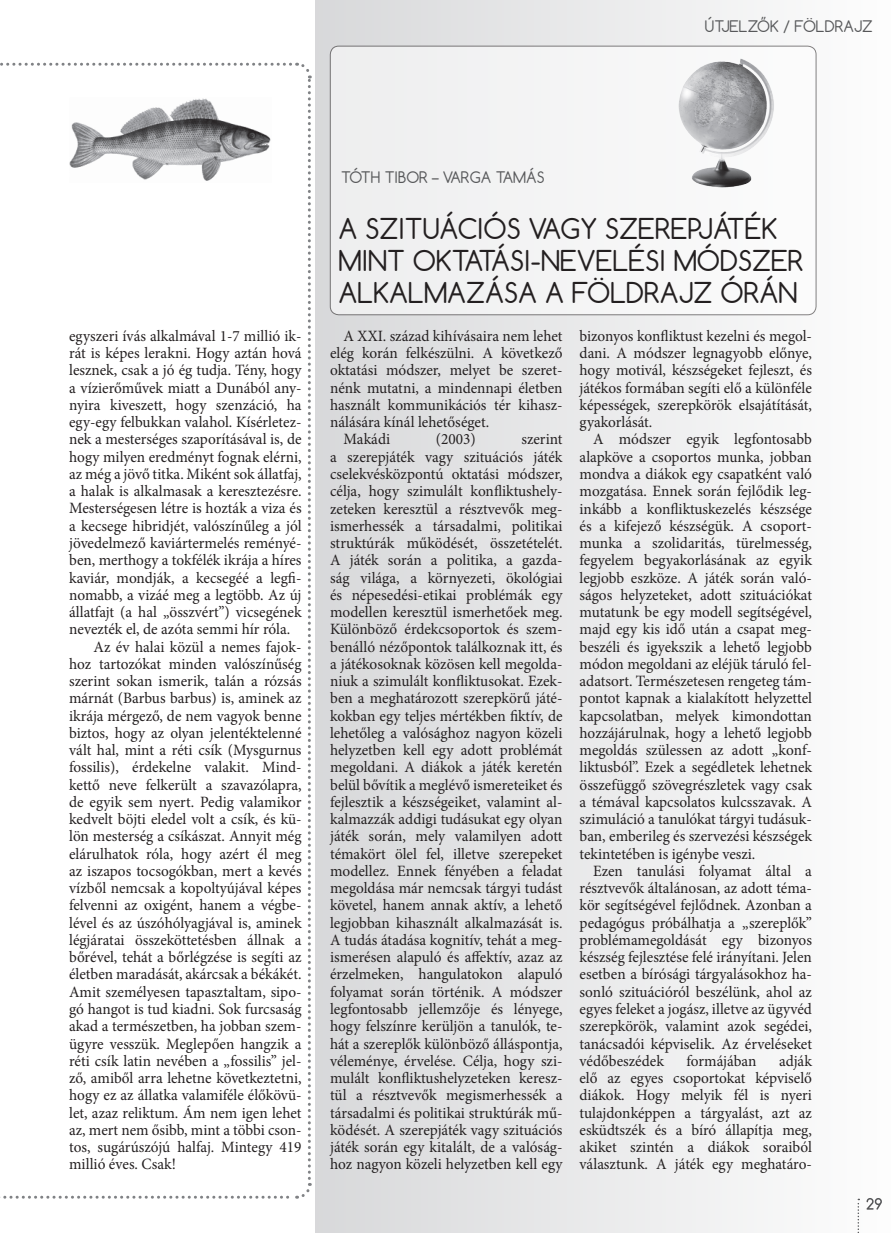
<style>
.page{position:relative;width:891px;height:1233px;background:#fff}
.page>*{position:absolute;margin:0;border:0;box-sizing:border-box;transform-origin:0 0}
.t1{font:27px/32.4px "Comfortaa";color:#231f20}
.t2{font:15.75px/17.2px "Minion Pro";color:#231f20;text-align:justify}
.t3{font:15px "Comfortaa";color:#57585a}
</style>
<div class="page">
<div style="left:316px;top:0;width:575px;height:1232px;background:linear-gradient(to right,#d8d8da,#fdfdfd)"></div>
<div style="left:330px;top:46px;width:486px;height:269px;background:#f4f4f4;border-radius:9px"></div>
<div style="left:330px;top:46px;width:486px;height:269px;border:1px solid #231f20;border-radius:9px"></div>
<svg style="left:0;top:62px;width:312px;height:1137px"></svg>
<svg style="left:867px;top:1197px;width:15px;height:12px"></svg>
<svg style="left:858px;top:1198px;width:1px;height:35px"></svg>
<img style="left:69px;top:98px;width:202px;height:85px">
<img style="left:679px;top:59px;width:95px;height:129px">
<p class="t3" style="left:705px;top:17px;width:169px">ÚTJELZŐK / FÖLDRAJZ</p>
<p class="t2" style="left:69px;top:327px;width:234px">egyszeri ívás alkalmával 1-7 millió ik-</p>
<p class="t2" style="left:69px;top:344px;width:234px">rát is képes lerakni. Hogy aztán hová</p>
<p class="t2" style="left:69px;top:362px;width:234px">lesznek, csak a jó ég tudja. Tény, hogy</p>
<p class="t2" style="left:69px;top:379px;width:234px">a vízierőművek miatt a Dunából an -</p>
<p class="t2" style="left:69px;top:396px;width:234px">nyira kiveszett, hogy szenzáció, ha</p>
<p class="t2" style="left:69px;top:413px;width:234px">egy-egy felbukkan valahol. Kísérletez-</p>
<p class="t2" style="left:69px;top:431px;width:234px">nek a mesterséges szaporításával is, de</p>
<p class="t2" style="left:69px;top:448px;width:234px">hogy milyen eredményt fognak elérni,</p>
<p class="t2" style="left:69px;top:465px;width:234px">az még a jövő titka. Miként sok állatfaj,</p>
<p class="t2" style="left:69px;top:482px;width:234px">a halak is alkalmasak a keresztezésre.</p>
<p class="t2" style="left:69px;top:500px;width:234px">Mesterségesen létre is hozták a viza és</p>
<p class="t2" style="left:69px;top:517px;width:234px">a kecsege hibridjét, valószínűleg a jól</p>
<p class="t2" style="left:69px;top:534px;width:234px">jövedelmező kaviártermelés reményé-</p>
<p class="t2" style="left:69px;top:551px;width:234px">ben, merthogy a tokfélék ikrája a híres</p>
<p class="t2" style="left:69px;top:569px;width:234px">kaviár, mondják, a kecsegéé a legfi-</p>
<p class="t2" style="left:69px;top:586px;width:234px">nomabb, a vizáé meg a legtöbb. Az új</p>
<p class="t2" style="left:69px;top:603px;width:234px">állatfajt (a hal „összvért”) vicsegének</p>
<p class="t2" style="left:69px;top:620px;width:223px">nevezték el, de azóta semmi hír róla.</p>
<p class="t2" style="left:94px;top:638px;width:210px">Az év halai közül a nemes fajok-</p>
<p class="t2" style="left:69px;top:655px;width:234px">hoz tartozókat minden valószínűség</p>
<p class="t2" style="left:69px;top:672px;width:234px">szerint sokan ismerik, talán a rózsás</p>
<p class="t2" style="left:69px;top:689px;width:234px">márnát (Barbus barbus) is, aminek az</p>
<p class="t2" style="left:69px;top:707px;width:234px">ikrája mérgező, de nem vagyok benne</p>
<p class="t2" style="left:69px;top:724px;width:234px">biztos, hogy az olyan jelentéktelenné</p>
<p class="t2" style="left:69px;top:741px;width:234px">vált hal, mint a réti csík (Mysgurnus</p>
<p class="t2" style="left:69px;top:758px;width:234px">fossilis), érdekelne valakit. Mind-</p>
<p class="t2" style="left:69px;top:776px;width:234px">kettő neve felkerült a szavazólapra,</p>
<p class="t2" style="left:69px;top:793px;width:234px">de egyik sem nyert. Pedig valamikor</p>
<p class="t2" style="left:69px;top:810px;width:234px">kedvelt böjti eledel volt a csík, és kü-</p>
<p class="t2" style="left:69px;top:827px;width:234px">lön mesterség a csíkászat. Annyit még</p>
<p class="t2" style="left:69px;top:845px;width:234px">elárulhatok róla, hogy azért él meg</p>
<p class="t2" style="left:69px;top:862px;width:234px">az iszapos tocsogókban, mert a kevés</p>
<p class="t2" style="left:69px;top:879px;width:234px">vízből nemcsak a kopoltyújával képes</p>
<p class="t2" style="left:69px;top:896px;width:234px">felvenni az oxigént, hanem a végbe-</p>
<p class="t2" style="left:69px;top:914px;width:234px">lével és az úszóhólyagjával is, aminek</p>
<p class="t2" style="left:69px;top:931px;width:234px">légjáratai összeköttetésben állnak a</p>
<p class="t2" style="left:69px;top:948px;width:234px">bőrével, tehát a bőrlégzése is segíti az</p>
<p class="t2" style="left:69px;top:965px;width:234px">életben maradását, akárcsak a békákét.</p>
<p class="t2" style="left:69px;top:983px;width:234px">Amit személyesen tapasztaltam, sipo-</p>
<p class="t2" style="left:69px;top:1000px;width:234px">gó hangot is tud kiadni. Sok furcsaság</p>
<p class="t2" style="left:69px;top:1017px;width:234px">akad a természetben, ha jobban szem-</p>
<p class="t2" style="left:69px;top:1034px;width:234px">ügyre vesszük. Meglepően hangzik a</p>
<p class="t2" style="left:69px;top:1052px;width:234px">réti csík latin nevében a „fossilis” jel-</p>
<p class="t2" style="left:69px;top:1069px;width:234px">ző, amiből arra lehetne következtetni,</p>
<p class="t2" style="left:69px;top:1086px;width:234px">hogy ez az állatka valamiféle élőkövü-</p>
<p class="t2" style="left:69px;top:1103px;width:234px">let, azaz reliktum. Ám nem igen lehet</p>
<p class="t2" style="left:69px;top:1121px;width:234px">az, mert nem ősibb, mint a többi cson-</p>
<p class="t2" style="left:69px;top:1138px;width:234px">tos, sugárúszójú halfaj. Mintegy 419</p>
<p class="t2" style="left:69px;top:1155px;width:108px">millió éves. Csak!</p>
<p class="t3" style="left:341px;top:167px;width:205px">TÓTH TIBOR – VARGA TAMÁS</p>
<h1 class="t1" style="left:339px;top:212px;width:467px">A SZITUÁCIÓS VAGY SZEREPJÁTÉK<br>MINT OKTATÁSI-NEVELÉSI MÓDSZER<br>ALKALMAZÁSA A FÖLDRAJZ ÓRÁN</h1>
<p class="t2" style="left:344px;top:327px;width:220px">A XXI. század kihívásaira nem lehet</p>
<p class="t2" style="left:330px;top:344px;width:234px">elég korán felkészülni. A következő</p>
<p class="t2" style="left:330px;top:362px;width:234px">oktatási módszer, melyet be szeret-</p>
<p class="t2" style="left:330px;top:379px;width:234px">nénk mutatni, a mindennapi életben</p>
<p class="t2" style="left:330px;top:396px;width:234px">használt kommunikációs tér kihasz-</p>
<p class="t2" style="left:330px;top:413px;width:161px">nálására kínál lehetőséget.</p>
<p class="t2" style="left:344px;top:431px;width:48px">Makádi</p>
<p class="t2" style="left:436px;top:431px;width:41px">(2003)</p>
<p class="t2" style="left:330px;top:431px;width:234px;text-indent:191px">szerint a szerepjáték vagy szituációs játék cselekvésközpontú oktatási módszer, célja, hogy szimulált konfliktushely&shy;zeteken keresztül a résztvevők meg&shy;ismerhessék a társadalmi, politikai struktúrák működését, összetételét.<br>A játék során a politika, a gazda&shy;ság világa, a környezeti, ökológiai és népesedési-etikai problémák egy modellen keresztül ismerhetőek meg.<br>Különböző érdekcsoportok és szem&shy;benálló nézőpontok találkoznak itt, és a játékosoknak közösen kell megolda&shy;niuk a szimulált konfliktusokat. Ezek&shy;ben a meghatározott szerepkörű játé&shy;kokban egy teljes mértékben fiktív, de lehetőleg a valósághoz nagyon közeli helyzetben kell egy adott problémát megoldani. A diákok a játék keretén belül bővítik a meglévő ismereteiket és fejlesztik a készségeiket, valamint al&shy;kalmazzák addigi tudásukat egy olyan játék során, mely valamilyen adott témakört ölel fel, illetve szerepeket modellez. Ennek fényében a feladat megoldása már nemcsak tárgyi tudást követel, hanem annak aktív, a lehető legjobban kihasznált alkalmazását is.<br>A tudás átadása kognitív, tehát a meg&shy;ismerésen alapuló és affektív, azaz az érzelmeken, hangulatokon alapuló folyamat során történik. A módszer legfontosabb jellemzője és lényege, hogy felszínre kerüljön a tanulók, te&shy;hát a szereplők különböző álláspontja, véleménye, érvelése. Célja, hogy szi&shy;mulált konfliktushelyzeteken keresz&shy;tül a résztvevők megismerhessék a társadalmi és politikai struktúrák mű&shy;ködését. A szerepjáték vagy szituációs játék során egy kitalált, de a valóság&shy;hoz nagyon közeli helyzetben kell egy</p>
<p class="t2" style="left:580px;top:327px;width:234px">bizonyos konfliktust kezelni és megol&shy;dani. A módszer legnagyobb előnye, hogy motivál, készségeket fejleszt, és játékos formában segíti elő a különféle képességek, szerepkörök elsajátítását, gyakorlását.</p>
<p class="t2" style="left:580px;top:431px;width:234px;text-indent:14px">A módszer egyik legfontosabb alapköve a csoportos munka, jobban mondva a diákok egy csapatként való mozgatása. Ennek során fejlődik leg&shy;inkább a konfliktuskezelés készsége és a kifejező készségük. A csoport&shy;munka a szolidaritás, türelmesség, fegyelem begyakorlásának az egyik legjobb eszköze. A játék során való&shy;ságos helyzeteket, adott szituációkat mutatunk be egy modell segítségével, majd egy kis idő után a csapat meg&shy;beszéli és igyekszik a lehető legjobb módon megoldani az eléjük táruló fel&shy;adatsort. Természetesen rengeteg tám&shy;pontot kapnak a kialakított helyzettel kapcsolatban, melyek kimondottan hozzájárulnak, hogy a lehető legjobb megoldás szülessen az adott „konf&shy;liktusból”. Ezek a segédletek lehetnek összefüggő szövegrészletek vagy csak a témával kapcsolatos kulcsszavak. A szimuláció a tanulókat tárgyi tudásuk&shy;ban, emberileg és szervezési készségek tekintetében is igénybe veszi.</p>
<p class="t2" style="left:580px;top:862px;width:234px;text-indent:14px">Ezen tanulási folyamat által a résztvevők általánosan, az adott téma&shy;kör segítségével fejlődnek. Azonban a pedagógus próbálhatja a „szereplők” problémamegoldását egy bizonyos készség fejlesztése felé irányítani. Jelen esetben a bírósági tárgyalásokhoz ha&shy;sonló szituációról beszélünk, ahol az egyes feleket a jogász, illetve az ügyvéd szerepkörök, valamint azok segédei, tanácsadói képviselik. Az érveléseket védőbeszédek</p>
<p class="t2" style="left:580px;top:1052px;width:234px;text-indent:200px">adják elő az egyes csoportokat képviselő diákok. Hogy melyik fél is nyeri tulajdonképpen a tárgyalást, azt az esküdtszék és a bíró állapítja meg, akiket szintén a diákok soraiból választunk. A játék egy meghatáro-</p>
<p class="t2" style="left:687px;top:1052px;width:71px">formájában</p>
</div>
